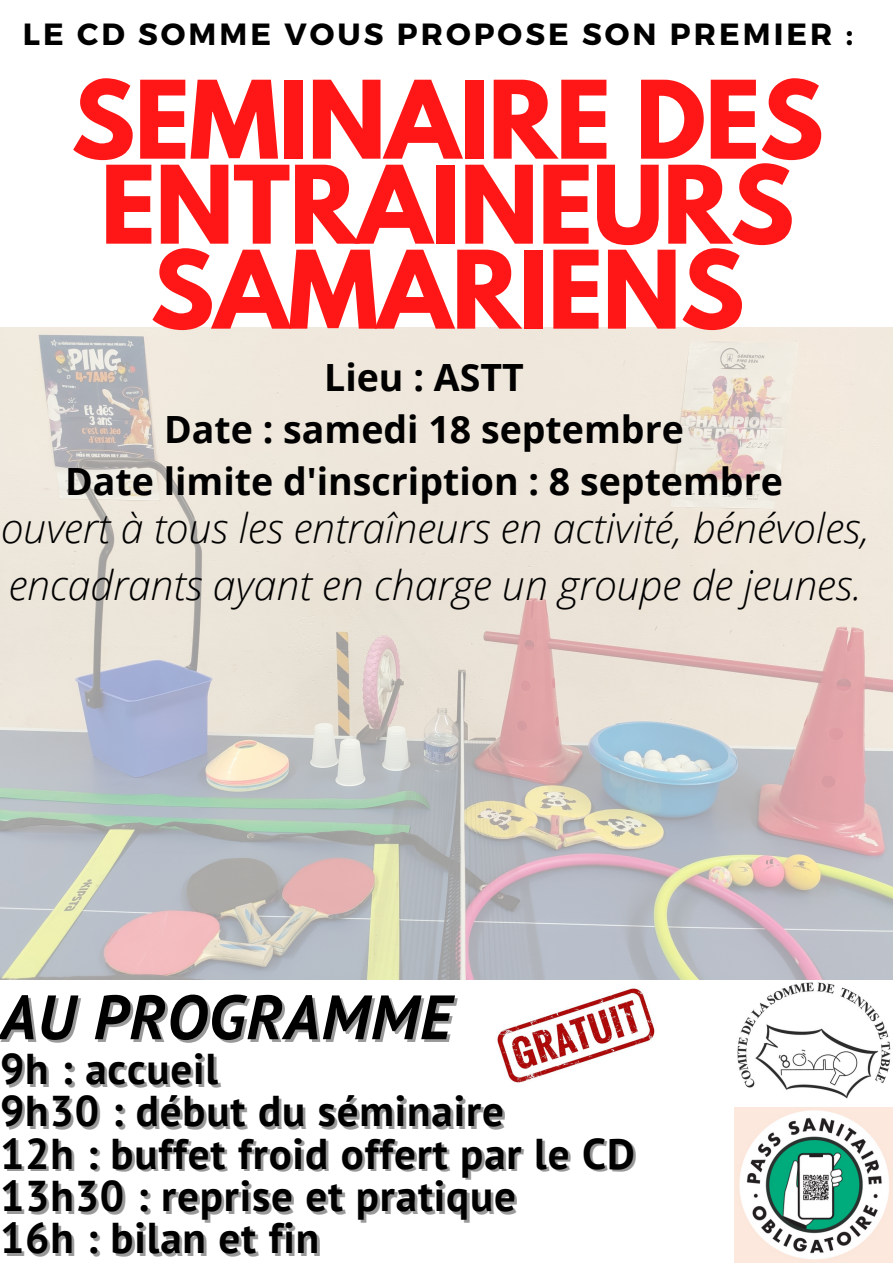
<style>
.page{position:relative;width:893px;height:1263px;background:#fff}
.page>*{position:absolute;margin:0;border:0;box-sizing:border-box;transform-origin:0 0}
.t1{font:700 95.7px/85px "League Spartan";letter-spacing:-.01em;color:#ff1616;text-align:center}
.t2{font:italic 700 62.47px "PT Sans";letter-spacing:.02em;color:#000}
.t3{font:700 42.97px "PT Sans";letter-spacing:.02em;color:#000}
.t4{font:italic 300 40.88px/56.9px "Open Sans";color:#000}
.t5{font:700 37.5px "Open Sans";color:#000}
.t6{font:700 30.67px "Montserrat";letter-spacing:.1em;color:#000}
</style>
<div class="page">
<img style="left:735px;top:979px;width:158px;height:120px">
<img style="left:0;top:328px;width:893px;height:651px">
<img style="left:497px;top:988px;width:158px;height:95px">
<img style="left:735px;top:1107px;width:158px;height:156px">
<p class="t6" style="left:23px;top:14px;width:831px">LE CD SOMME VOUS PROPOSE SON PREMIER :</p>
<p class="t1" style="left:71px;top:90px;width:754px">SEMINAIRE DES<br>ENTRAINEURS<br>SAMARIENS</p>
<p class="t5" style="left:324px;top:350px;width:201px">Lieu : ASTT</p>
<p class="t5" style="left:164px;top:403px;width:521px">Date : samedi 18 septembre</p>
<p class="t5" style="left:65px;top:455px;width:719px">Date limite d'inscription : 8 septembre</p>
<p class="t4" style="left:1px;top:499px;width:870px">ouvert à tous les entraîneurs en activité, bénévoles, encadrants ayant en charge un groupe de jeunes.</p>
<p class="t2" style="left:0;top:975px;width:453px">AU PROGRAMME</p>
<p class="t3" style="left:0;top:1040px;width:220px">9h : accueil</p>
<p class="t3" style="left:0;top:1083px;width:505px">9h30 : début du séminaire</p>
<p class="t3" style="left:0;top:1125px;width:636px">12h : buffet froid offert par le CD</p>
<p class="t3" style="left:0;top:1167px;width:517px">13h30 : reprise et pratique</p>
<p class="t3" style="left:0;top:1209px;width:321px">16h : bilan et fin</p>
</div>
